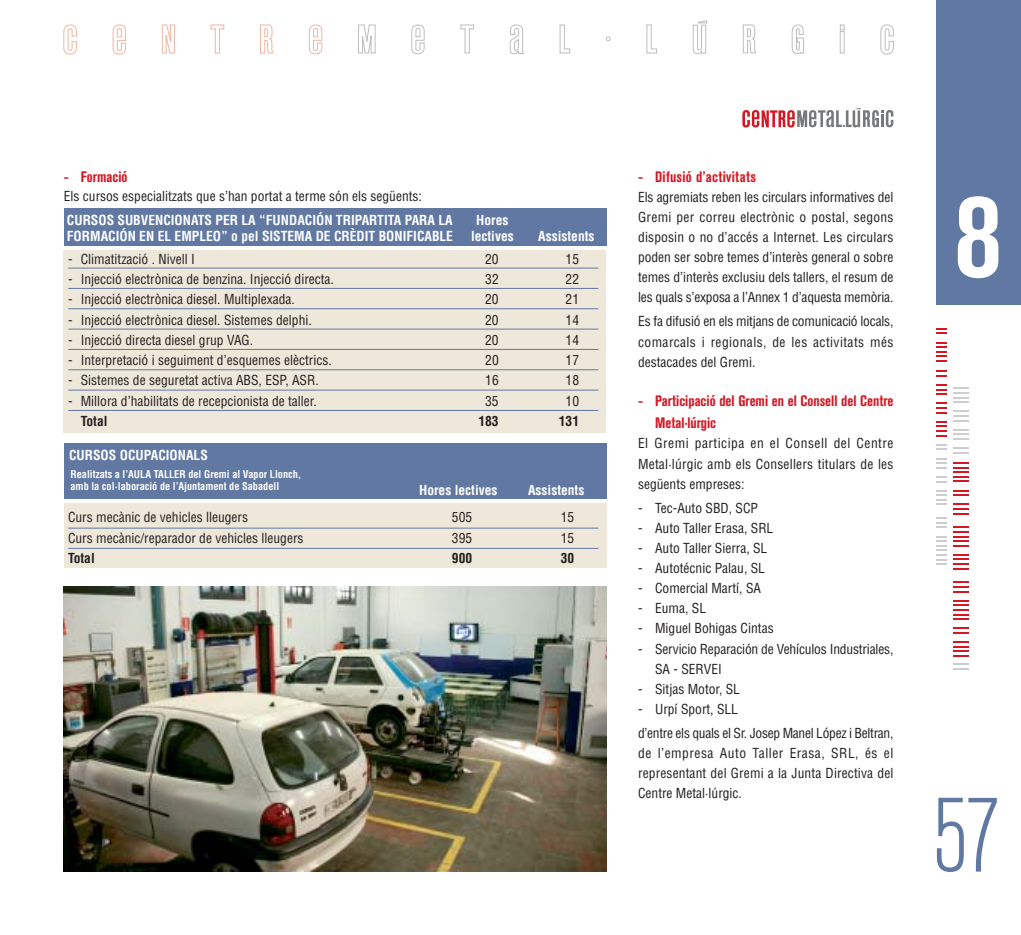
<style>
.page{position:relative;width:1021px;height:935px;background:#fff}
.page>*{position:absolute;margin:0;border:0;box-sizing:border-box;transform-origin:0 0}
.t1{font:700 condensed 120px "Akzidenz Grotesk BE";color:#fff}
.t2{font:300 condensed 105px "Akzidenz Grotesk BE";color:#6178a3}
.t3{font:700 condensed 15px/22.4px "Akzidenz Grotesk BE";color:#d31723}
.t4{font:700 condensed 15px "Akzidenz Grotesk BE";letter-spacing:.02em;color:#d31723}
.t5{font:condensed 13.5px/20.1px "Helvetica";color:#231f1f;text-align:justify}
.t6{font:700 condensed 13.5px/16.2px "Helvetica";color:#fff}
.t7{font:condensed 13.5px/24.3px "Helvetica";letter-spacing:-.02em;color:#231f1f}
.t8{font:700 condensed 13.5px "Helvetica";color:#231f1f}
.t9{font:700 condensed 10.5px/12.6px "Helvetica";color:#fff}
</style>
<div class="page">
<svg style="left:742px;top:108px;width:151px;height:20px"></svg>
<div style="left:64px;top:443px;width:542px;height:56px;background:#6178a3"></div>
<div style="left:64px;top:503px;width:542px;height:65px;background:#eee8da"></div>
<hr style="left:68px;top:528px;width:530px;height:1px;background:#6178a3">
<hr style="left:68px;top:548px;width:530px;height:1px;background:#6178a3">
<img style="left:64px;top:586px;width:542px;height:285px">
<div style="left:64px;top:250px;width:542px;height:183px;background:#eee8da"></div>
<div style="left:64px;top:209px;width:542px;height:37px;background:#6178a3"></div>
<hr style="left:68px;top:268px;width:530px;height:1px;background:#6178a3">
<hr style="left:68px;top:288px;width:530px;height:1px;background:#6178a3">
<hr style="left:68px;top:308px;width:530px;height:1px;background:#6178a3">
<hr style="left:68px;top:329px;width:530px;height:1px;background:#6178a3">
<hr style="left:68px;top:349px;width:530px;height:1px;background:#6178a3">
<hr style="left:68px;top:369px;width:530px;height:1px;background:#6178a3">
<hr style="left:68px;top:390px;width:530px;height:1px;background:#6178a3">
<hr style="left:68px;top:410px;width:530px;height:1px;background:#6178a3">
<div style="left:935px;top:0;width:85px;height:304px;background:#6178a3"></div>
<svg style="left:953px;top:663px;width:15px;height:7px"></svg>
<svg style="left:953px;top:641px;width:15px;height:16px"></svg>
<svg style="left:953px;top:627px;width:15px;height:7px"></svg>
<svg style="left:953px;top:600px;width:15px;height:20px"></svg>
<svg style="left:953px;top:581px;width:15px;height:12px"></svg>
<svg style="left:953px;top:554px;width:15px;height:16px"></svg>
<svg style="left:953px;top:526px;width:15px;height:21px"></svg>
<svg style="left:953px;top:503px;width:15px;height:12px"></svg>
<svg style="left:953px;top:490px;width:15px;height:6px"></svg>
<svg style="left:953px;top:462px;width:15px;height:20px"></svg>
<svg style="left:953px;top:447px;width:15px;height:7px"></svg>
<svg style="left:953px;top:429px;width:15px;height:11px"></svg>
<svg style="left:953px;top:410px;width:15px;height:12px"></svg>
<svg style="left:953px;top:387px;width:15px;height:16px"></svg>
<svg style="left:936px;top:328px;width:10px;height:6px"></svg>
<svg style="left:936px;top:342px;width:10px;height:20px"></svg>
<svg style="left:936px;top:370px;width:10px;height:7px"></svg>
<svg style="left:936px;top:384px;width:10px;height:11px"></svg>
<svg style="left:936px;top:402px;width:10px;height:12px"></svg>
<svg style="left:936px;top:421px;width:10px;height:16px"></svg>
<svg style="left:936px;top:444px;width:10px;height:6px"></svg>
<svg style="left:936px;top:458px;width:10px;height:11px"></svg>
<svg style="left:936px;top:476px;width:10px;height:6px"></svg>
<svg style="left:936px;top:490px;width:10px;height:15px"></svg>
<svg style="left:936px;top:517px;width:10px;height:11px"></svg>
<svg style="left:936px;top:536px;width:10px;height:29px"></svg>
<svg style="left:63px;top:24px;width:260px;height:31px"></svg>
<svg style="left:358px;top:20px;width:536px;height:35px"></svg>
<p class="t3" style="left:64px;top:166px;width:65px">- Formació</p>
<p class="t5" style="left:64px;top:187px;width:359px">Els cursos especialitzats que s’han portat a terme són els següents:</p>
<p class="t6" style="left:67px;top:213px;width:387px">CURSOS SUBVENCIONATS PER LA “FUNDACIÓN TRIPARTITA PARA LA<br>FORMACIÓN EN EL EMPLEO” o pel SISTEMA DE CRÈDIT BONIFICABLE</p>
<p class="t6" style="left:471px;top:213px;width:44px;text-align:center">Hores lectives</p>
<p class="t6" style="left:538px;top:229px;width:58px">Assistents</p>
<p class="t5" style="left:68px;top:250px;width:128px">- Climatització . Nivell I</p>
<p class="t5" style="left:485px;top:250px;width:15px">20</p>
<p class="t5" style="left:565px;top:250px;width:15px">15</p>
<p class="t5" style="left:68px;top:270px;width:267px">- Injecció electrònica de benzina. Injecció directa.</p>
<p class="t5" style="left:485px;top:270px;width:15px">32</p>
<p class="t5" style="left:565px;top:270px;width:15px">22</p>
<p class="t5" style="left:68px;top:291px;width:228px">- Injecció electrònica diesel. Multiplexada.</p>
<p class="t5" style="left:485px;top:291px;width:15px">20</p>
<p class="t5" style="left:565px;top:291px;width:15px">21</p>
<p class="t5" style="left:68px;top:311px;width:245px">- Injecció electrònica diesel. Sistemes delphi.</p>
<p class="t5" style="left:485px;top:311px;width:15px">20</p>
<p class="t5" style="left:565px;top:311px;width:15px">14</p>
<p class="t5" style="left:68px;top:331px;width:187px">- Injecció directa diesel grup VAG.</p>
<p class="t5" style="left:485px;top:331px;width:15px">20</p>
<p class="t5" style="left:565px;top:331px;width:15px">14</p>
<p class="t5" style="left:68px;top:351px;width:265px">- Interpretació i seguiment d’esquemes elèctrics.</p>
<p class="t5" style="left:485px;top:351px;width:15px">20</p>
<p class="t5" style="left:565px;top:351px;width:15px">17</p>
<p class="t5" style="left:68px;top:372px;width:252px">- Sistemes de seguretat activa ABS, ESP, ASR.</p>
<p class="t5" style="left:485px;top:372px;width:15px">16</p>
<p class="t5" style="left:565px;top:372px;width:15px">18</p>
<p class="t5" style="left:68px;top:392px;width:250px">- Millora d’habilitats de recepcionista de taller.</p>
<p class="t5" style="left:485px;top:392px;width:15px">35</p>
<p class="t5" style="left:565px;top:392px;width:15px">10</p>
<p class="t8" style="left:81px;top:416px;width:28px">Total</p>
<p class="t8" style="left:478px;top:416px;width:22px">183</p>
<p class="t8" style="left:559px;top:416px;width:22px">131</p>
<p class="t6" style="left:69px;top:448px;width:140px">CURSOS OCUPACIONALS</p>
<p class="t9" style="left:70px;top:468px;width:232px">Realitzats a l’AULA TALLER del Gremi al Vapor Llonch, amb la col·laboració de l’Ajuntament de Sabadell</p>
<p class="t6" style="left:419px;top:483px;width:80px">Hores lectives</p>
<p class="t6" style="left:528px;top:483px;width:58px">Assistents</p>
<p class="t5" style="left:68px;top:509px;width:181px">Curs mecànic de vehicles lleugers</p>
<p class="t5" style="left:452px;top:509px;width:22px">505</p>
<p class="t5" style="left:561px;top:509px;width:15px">15</p>
<p class="t5" style="left:68px;top:529px;width:237px">Curs mecànic/reparador de vehicles lleugers</p>
<p class="t5" style="left:452px;top:529px;width:22px">395</p>
<p class="t5" style="left:561px;top:529px;width:15px">15</p>
<p class="t8" style="left:68px;top:553px;width:28px">Total</p>
<p class="t8" style="left:452px;top:553px;width:22px">900</p>
<p class="t8" style="left:561px;top:553px;width:15px">30</p>
<p class="t4" style="left:638px;top:171px;width:119px">- Difusió d’activitats</p>
<p class="t5" style="left:638px;top:188px;width:257px">Els agremiats reben les circulars informatives del Gremi per correu electrònic o postal, segons disposin o no d’accés a Internet. Les circulars poden ser sobre temes d’interès general o sobre temes d’interès exclusiu dels tallers, el resum de les quals s’exposa a l’Annex 1 d’aquesta memòria.</p>
<p class="t5" style="left:638px;top:313px;width:257px">Es fa difusió en els mitjans de comunicació locals, comarcals i regionals, de les activitats més destacades del Gremi.</p>
<p class="t3" style="left:655px;top:391px;width:240px;text-indent:-17px">- Participació del Gremi en el Consell del Centre<br>Metal·lúrgic</p>
<p class="t5" style="left:638px;top:435px;width:257px">El Gremi participa en el Consell del Centre Metal·lúrgic amb els Consellers titulars de les següents empreses:</p>
<p class="t5" style="left:638px;top:499px;width:121px">- Tec-Auto SBD, SCP</p>
<p class="t5" style="left:638px;top:519px;width:137px">- Auto Taller Erasa, SRL</p>
<p class="t5" style="left:638px;top:539px;width:131px">- Auto Taller Sierra, SL</p>
<p class="t5" style="left:638px;top:559px;width:128px">- Autotécnic Palau, SL</p>
<p class="t5" style="left:638px;top:579px;width:124px">- Comercial Martí, SA</p>
<p class="t5" style="left:638px;top:600px;width:70px">- Euma, SL</p>
<p class="t5" style="left:638px;top:620px;width:137px">- Miguel Bohigas Cintas</p>
<p class="t5" style="left:655px;top:640px;width:240px;text-indent:-17px">- Servicio Reparación de Vehículos Industriales,<br>SA - SERVEI</p>
<p class="t5" style="left:638px;top:680px;width:103px">- Sitjas Motor, SL</p>
<p class="t7" style="left:638px;top:698px;width:257px">- Urpí Sport, SLL<br>d’entre els quals el Sr. Josep Manel López i Beltran,</p>
<p class="t5" style="left:638px;top:744px;width:257px">de l’empresa Auto Taller Erasa, SRL, és el representant del Gremi a la Junta Directiva del Centre Metal·lúrgic.</p>
<h1 class="t1" style="left:954px;top:192px;width:49px">8</h1>
<h2 class="t2" style="left:932px;top:797px;width:70px">57</h2>
</div>
